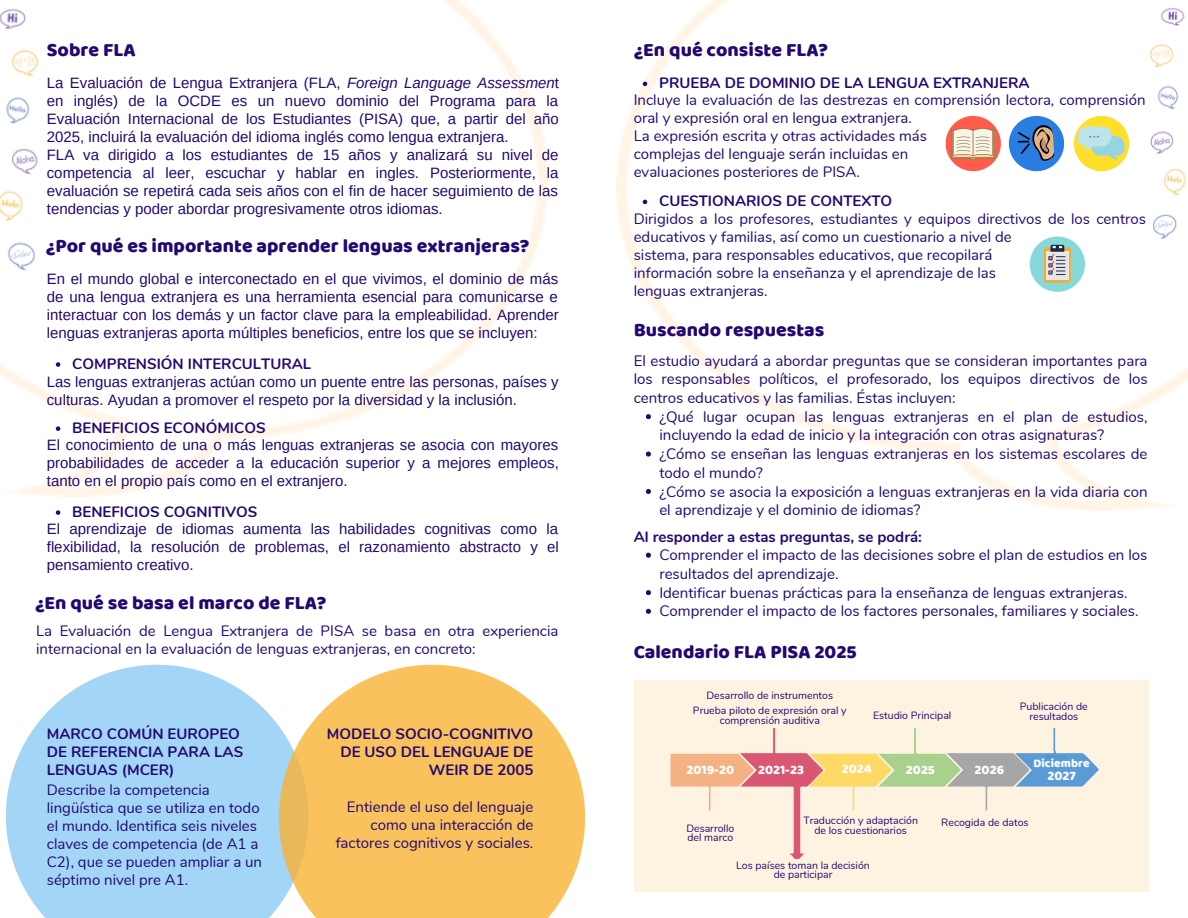
<style>
.page{position:relative;width:1188px;height:918px;background:#fff}
.page>*{position:absolute;margin:0;border:0;box-sizing:border-box;transform-origin:0 0}
.t1{font:19.5px "Baloo";color:#230871}
.t2{font:15px/18px "Nunito";color:#230871}
.t3{font:15px/18px "Arimo";color:#230871;text-align:justify}
.t4{font:700 15px/18px "Nunito";color:#230871}
.t5{font:13.35px "Baloo";color:#fff}
.t6{font:12px "Baloo";color:#fff}
.t7{font:10.5px/9.6px "Nunito";color:#230871;text-align:center}
.s1{font-style:italic}
</style>
<div class="page">
<img style="left:0;top:0;width:548px;height:496px">
<img style="left:617px;top:0;width:571px;height:511px">
<svg style="left:6px;top:665px;width:273px;height:253px;background:#aedaf7"></svg>
<svg style="left:279px;top:665px;width:306px;height:253px;background:#f8ca76"></svg>
<div style="left:634px;top:681px;width:514px;height:211px;background:#fef3e1"></div>
<svg style="left:56px;top:362px;width:4px;height:5px"></svg>
<svg style="left:56px;top:426px;width:4px;height:5px"></svg>
<svg style="left:56px;top:510px;width:4px;height:5px"></svg>
<svg style="left:643px;top:82px;width:4px;height:4px"></svg>
<svg style="left:643px;top:200px;width:4px;height:4px"></svg>
<svg style="left:646px;top:414px;width:5px;height:5px"></svg>
<svg style="left:646px;top:452px;width:5px;height:5px"></svg>
<svg style="left:646px;top:489px;width:5px;height:5px"></svg>
<svg style="left:646px;top:553px;width:5px;height:5px"></svg>
<svg style="left:646px;top:590px;width:5px;height:5px"></svg>
<svg style="left:646px;top:609px;width:5px;height:5px"></svg>
<img style="left:671px;top:728px;width:428px;height:131px">
<svg style="left:1030px;top:237px;width:55px;height:55px"></svg>
<svg style="left:946px;top:116px;width:55px;height:55px"></svg>
<svg style="left:1009px;top:116px;width:55px;height:55px"></svg>
<svg style="left:1074px;top:116px;width:55px;height:55px"></svg>
<p class="t1" style="left:47px;top:38px;width:90px">Sobre FLA</p>
<p class="t3" style="left:47px;top:74px;width:514px">La Evaluación de Lengua Extranjera (FLA, <span class="s1">Foreign Language Assessmen</span>t en inglés) de la OCDE es un nuevo dominio del Programa para la Evaluación Internacional de los Estudiantes (PISA) que, a partir del año 2025, incluirá la evaluación del idioma inglés como lengua extranjera.</p>
<p class="t3" style="left:47px;top:146px;width:513px">FLA va dirigido a los estudiantes de 15 años y analizará su nivel de competencia al leer, escuchar y hablar en ingles. Posteriormente, la evaluación se repetirá cada seis años con el fin de hacer seguimiento de las tendencias y poder abordar progresivamente otros idiomas.</p>
<p class="t1" style="left:47px;top:234px;width:484px">¿Por qué es importante aprender lenguas extranjeras?</p>
<p class="t3" style="left:47px;top:270px;width:513px">En el mundo global e interconectado en el que vivimos, el dominio de más de una lengua extranjera es una herramienta esencial para comunicarse e interactuar con los demás y un factor clave para la empleabilidad. Aprender lenguas extranjeras aporta múltiples beneficios, entre los que se incluyen:</p>
<p class="t4" style="left:72px;top:355px;width:240px">COMPRENSIÓN INTERCULTURAL</p>
<p class="t3" style="left:47px;top:372px;width:513px">Las lenguas extranjeras actúan como un puente entre las personas, países y culturas. Ayudan a promover el respeto por la diversidad y la inclusión.</p>
<p class="t4" style="left:72px;top:419px;width:195px">BENEFICIOS ECONÓMICOS</p>
<p class="t3" style="left:47px;top:436px;width:514px">El conocimiento de una o más lenguas extranjeras se asocia con mayores probabilidades de acceder a la educación superior y a mejores empleos, tanto en el propio país como en el extranjero.</p>
<p class="t4" style="left:72px;top:503px;width:187px">BENEFICIOS COGNITIVOS</p>
<p class="t3" style="left:47px;top:520px;width:514px">El aprendizaje de idiomas aumenta las habilidades cognitivas como la flexibilidad, la resolución de problemas, el razonamiento abstracto y el pensamiento creativo.</p>
<p class="t1" style="left:36px;top:590px;width:292px">¿En qué se basa el marco de FLA?</p>
<p class="t2" style="left:36px;top:622px;width:524px">La Evaluación de Lengua Extranjera de PISA se basa en otra experiencia internacional en la evaluación de lenguas extranjeras, en concreto:</p>
<p class="t4" style="left:47px;top:725px;width:198px">MARCO COMÚN EUROPEO<br>DE REFERENCIA PARA LAS<br>LENGUAS (MCER)</p>
<p class="t4" style="left:327px;top:725px;width:208px;text-align:right">MODELO SOCIO-COGNITIVO<br>DE USO DEL LENGUAJE DE<br>WEIR DE 2005</p>
<p class="t2" style="left:47px;top:781px;width:217px">Describe la competencia lingüística que se utiliza en todo el mundo. Identifica seis niveles claves de competencia (de A1 a<br>C2), que se pueden ampliar a un séptimo nivel pre A1.</p>
<p class="t2" style="left:336px;top:798px;width:199px;text-align:right">Entiende el uso del lenguaje como una interacción de factores cognitivos y sociales.</p>
<p class="t1" style="left:635px;top:38px;width:195px">¿En qué consiste FLA?</p>
<p class="t4" style="left:659px;top:74px;width:372px">PRUEBA DE DOMINIO DE LA LENGUA EXTRANJERA</p>
<p class="t2" style="left:634px;top:91px;width:513px">Incluye la evaluación de las destrezas en comprensión lectora, comprensión oral y expresión oral en lengua extranjera.</p>
<p class="t2" style="left:634px;top:127px;width:295px">La expresión escrita y otras actividades más</p>
<p class="t2" style="left:634px;top:145px;width:276px">complejas del lenguaje serán incluidas en</p>
<p class="t2" style="left:634px;top:163px;width:228px">evaluaciones posteriores de PISA.</p>
<p class="t4" style="left:659px;top:192px;width:235px">CUESTIONARIOS DE CONTEXTO</p>
<p class="t2" style="left:634px;top:210px;width:514px">Dirigidos a los profesores, estudiantes y equipos directivos de los centros educativos y familias, así como un cuestionario a nivel de</p>
<p class="t2" style="left:634px;top:246px;width:360px">sistema, para responsables educativos, que recopilará</p>
<p class="t2" style="left:634px;top:264px;width:364px">información sobre la enseñanza y el aprendizaje de las</p>
<p class="t2" style="left:634px;top:282px;width:135px">lenguas extranjeras.</p>
<p class="t1" style="left:634px;top:318px;width:192px">Buscando respuestas</p>
<p class="t2" style="left:634px;top:351px;width:516px;line-height:18.8px;text-align:justify">El estudio ayudará a abordar preguntas que se consideran importantes para los responsables políticos, el profesorado, los equipos directivos de los centros educativos y las familias. Éstas incluyen:</p>
<p class="t2" style="left:659px;top:407px;width:490px;line-height:18.8px">¿Qué lugar ocupan las lenguas extranjeras en el plan de estudios, incluyendo la edad de inicio y la integración con otras asignaturas?</p>
<p class="t2" style="left:659px;top:445px;width:490px;line-height:18.8px">¿Cómo se enseñan las lenguas extranjeras en los sistemas escolares de todo el mundo?</p>
<p class="t2" style="left:659px;top:482px;width:490px;line-height:18.8px">¿Cómo se asocia la exposición a lenguas extranjeras en la vida diaria con el aprendizaje y el dominio de idiomas?</p>
<p class="t2" style="left:659px;top:546px;width:490px;line-height:18.8px">Comprender el impacto de las decisiones sobre el plan de estudios en los resultados del aprendizaje.</p>
<p class="t2" style="left:659px;top:584px;width:470px">Identificar buenas prácticas para la enseñanza de lenguas extranjeras.</p>
<p class="t2" style="left:659px;top:602px;width:481px">Comprender el impacto de los factores personales, familiares y sociales.</p>
<p class="t4" style="left:634px;top:528px;width:290px">Al responder a estas preguntas, se podrá:</p>
<p class="t1" style="left:634px;top:639px;width:225px">Calendario FLA PISA 2025</p>
<p class="t7" style="left:707px;top:691px;width:128px">Desarrollo de instrumentos</p>
<p class="t7" style="left:693px;top:706px;width:155px">Prueba piloto de expresión oral y comprensión auditiva</p>
<p class="t7" style="left:873px;top:711px;width:80px">Estudio Principal</p>
<p class="t5" style="left:687px;top:761px;width:49px">2019-20</p>
<p class="t5" style="left:758px;top:761px;width:47px">2021-23</p>
<p class="t5" style="left:842px;top:760px;width:32px">2024</p>
<p class="t5" style="left:906px;top:761px;width:31px">2025</p>
<p class="t5" style="left:975px;top:761px;width:31px">2026</p>
<p class="t7" style="left:1020px;top:702px;width:70px">Publicación de resultados</p>
<p class="t6" style="left:1034px;top:756px;width:58px">Diciembre</p>
<p class="t5" style="left:1047px;top:768px;width:30px">2027</p>
<p class="t7" style="left:686px;top:823px;width:49px">Desarrollo</p>
<p class="t7" style="left:687px;top:833px;width:47px">del marco</p>
<p class="t7" style="left:803px;top:816px;width:116px">Traducción y adaptación de los cuestionarios</p>
<p class="t7" style="left:736px;top:860px;width:135px">Los países toman la decisión de participar</p>
<p class="t7" style="left:941px;top:818px;width:89px">Recogida de datos</p>
</div>
